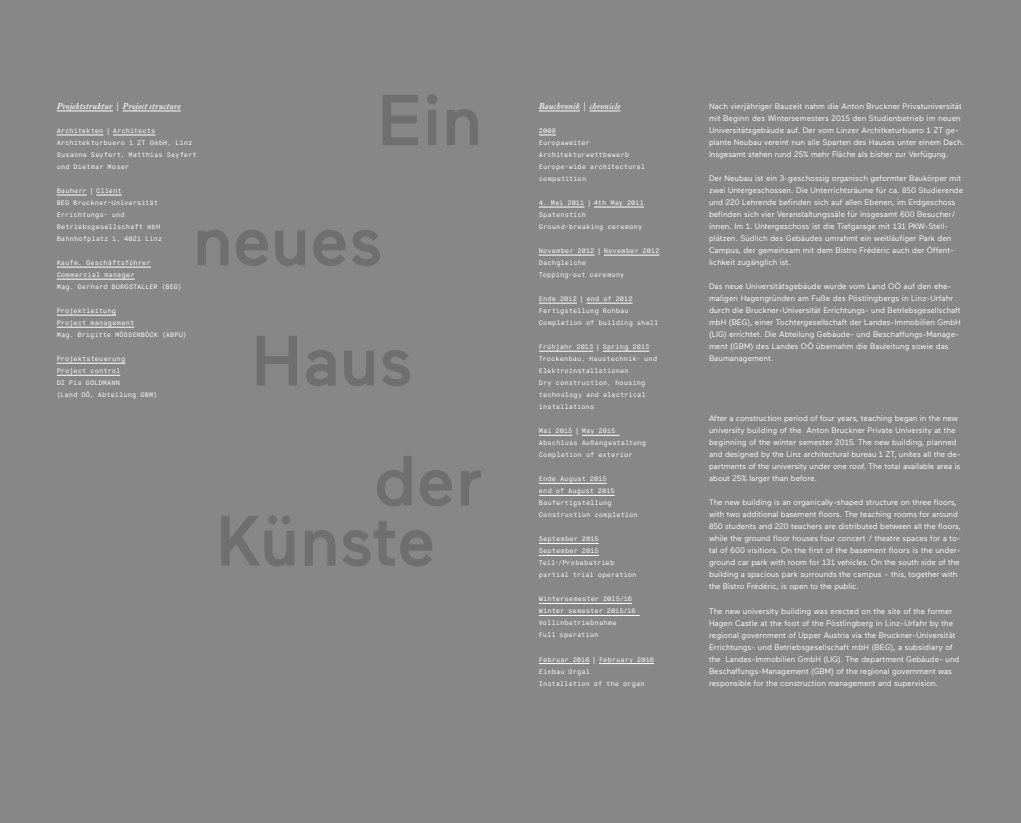
<style>
.page{position:relative;width:1021px;height:823px;background:#fff}
.page>*{position:absolute;margin:0;border:0;box-sizing:border-box;transform-origin:0 0}
.t1{font:500 72px "Maax";color:#706f6f}
.t2{font:500 71px "Maax";color:#706f6f}
.t3{font:italic 600 9px "Adobe Caslon Pro";letter-spacing:.01em;color:#fff}
.t4{font:8px/12px "Maax";color:#fff}
.t5{font:6.5px/12px "Maison Neue Mono";letter-spacing:.015em;color:#fff}
</style>
<div class="page">
<div style="left:0;top:0;width:1020px;height:822px;background:#878787"></div>
<hr style="left:57px;top:111px;width:56px;height:1px;background:#fff">
<hr style="left:123px;top:111px;width:58px;height:1px;background:#fff">
<hr style="left:57px;top:135px;width:46px;height:1px;background:#fff">
<hr style="left:113px;top:135px;width:42px;height:1px;background:#fff">
<hr style="left:57px;top:195px;width:30px;height:1px;background:#fff">
<svg style="left:96px;top:195px;width:26px;height:1px"></svg>
<hr style="left:57px;top:267px;width:94px;height:1px;background:#fff">
<hr style="left:57px;top:279px;width:78px;height:1px;background:#fff">
<hr style="left:57px;top:315px;width:59px;height:1px;background:#fff">
<hr style="left:57px;top:327px;width:77px;height:1px;background:#fff">
<hr style="left:57px;top:363px;width:68px;height:1px;background:#fff">
<hr style="left:57px;top:375px;width:63px;height:1px;background:#fff">
<hr style="left:539px;top:111px;width:41px;height:1px;background:#fff">
<hr style="left:589px;top:111px;width:31px;height:1px;background:#fff">
<svg style="left:539px;top:135px;width:17px;height:1px"></svg>
<hr style="left:539px;top:207px;width:45px;height:1px;background:#fff">
<hr style="left:594px;top:207px;width:50px;height:1px;background:#fff">
<hr style="left:539px;top:255px;width:55px;height:1px;background:#fff">
<hr style="left:604px;top:255px;width:55px;height:1px;background:#fff">
<hr style="left:539px;top:303px;width:38px;height:1px;background:#fff">
<hr style="left:586px;top:303px;width:46px;height:1px;background:#fff">
<hr style="left:539px;top:351px;width:54px;height:1px;background:#fff">
<hr style="left:602px;top:351px;width:47px;height:1px;background:#fff">
<hr style="left:539px;top:435px;width:33px;height:1px;background:#fff">
<hr style="left:582px;top:435px;width:37px;height:1px;background:#fff">
<hr style="left:539px;top:483px;width:67px;height:1px;background:#fff">
<hr style="left:539px;top:495px;width:76px;height:1px;background:#fff">
<hr style="left:539px;top:543px;width:60px;height:1px;background:#fff">
<hr style="left:539px;top:555px;width:60px;height:1px;background:#fff">
<hr style="left:539px;top:603px;width:93px;height:1px;background:#fff">
<hr style="left:539px;top:615px;width:100px;height:1px;background:#fff">
<hr style="left:539px;top:663px;width:50px;height:1px;background:#fff">
<hr style="left:599px;top:663px;width:55px;height:1px;background:#fff">
<h1 class="t1" style="left:377px;top:81px;width:107px">Ein</h1>
<p class="t3" style="left:57px;top:100px;width:126px">Projektstruktur | Project structure</p>
<p class="t5" style="left:57px;top:125px;width:142px">Architekten | Architects<br>Architekturbuero 1 ZT GmbH, Linz<br>Susanne Seyfert, Matthias Seyfert und Dietmar Moser</p>
<p class="t5" style="left:57px;top:185px;width:107px">Bauherr | Client<br>BEG Bruckner-Universität<br>Errichtungs- und<br>Betriebsgesellschaft mbH<br>Bahnhofplatz 1, 4021 Linz</p>
<p class="t5" style="left:57px;top:257px;width:127px">Kaufm. Geschäftsführer<br>Commercial manager<br>Mag. Gerhard BURGSTALLER (BEG)</p>
<p class="t5" style="left:57px;top:305px;width:132px">Projektleitung<br>Project management<br>Mag. Brigitte MÖSSENBÖCK (ABPU)</p>
<p class="t5" style="left:57px;top:353px;width:102px">Projektsteuerung<br>Project control<br>DI Pia GOLDMANN<br>(Land OÖ, Abteilung GBM)</p>
<h2 class="t2" style="left:193px;top:202px;width:191px">neues</h2>
<h2 class="t2" style="left:251px;top:322px;width:163px">Haus</h2>
<h2 class="t2" style="left:373px;top:442px;width:110px">der</h2>
<h2 class="t2" style="left:215px;top:502px;width:221px">Künste</h2>
<p class="t3" style="left:539px;top:100px;width:83px">Bauchronik | chronicle</p>
<p class="t5" style="left:539px;top:125px;width:108px">2008<br>Europaweiter<br>Architekturwettbewerb<br>Europe-wide architectural competition</p>
<p class="t5" style="left:539px;top:197px;width:107px">4. Mai 2011 | 4th May 2011<br>Spatenstich<br>Ground-breaking ceremony</p>
<p class="t5" style="left:539px;top:245px;width:122px">November 2012 | November 2012<br>Dachgleiche<br>Topping-out ceremony</p>
<p class="t5" style="left:539px;top:293px;width:121px">Ende 2012 | end of 2012<br>Fertigstellung Rohbau<br>Completion of building shell</p>
<p class="t5" style="left:539px;top:341px;width:120px">Frühjahr 2013 | Spring 2013<br>Trockenbau, Haustechnik- und<br>Elektroinstallationen<br>Dry construction, housing technology and electrical installations</p>
<p class="t5" style="left:539px;top:425px;width:109px">Mai 2015 | May 2015<br>Abschluss Außengestaltung<br>Completion of exterior</p>
<p class="t5" style="left:539px;top:473px;width:100px">Ende August 2015<br>end of August 2015<br>Baufertigstellung<br>Construction completion</p>
<p class="t5" style="left:539px;top:533px;width:99px">September 2015<br>September 2015<br>Teil-/Probebetrieb partial trial operation</p>
<p class="t5" style="left:539px;top:593px;width:98px">Wintersemester 2015/16<br>Winter semester 2015/16<br>Vollinbetriebnahme<br>Full operation</p>
<p class="t5" style="left:539px;top:653px;width:117px">Februar 2016 | February 2016<br>Einbau Orgel<br>Installation of the organ</p>
<p class="t4" style="left:709px;top:100px;width:257px">Nach vierjähriger Bauzeit nahm die Anton Bruckner Privatuniversität mit Beginn des Wintersemesters 2015 den Studienbetrieb im neuen Universitätsgebäude auf. Der vom Linzer Architketurbuero 1 ZT ge&shy;plante Neubau vereint nun alle Sparten des Hauses unter einem Dach.<br>Insgesamt stehen rund 25% mehr Fläche als bisher zur Verfügung.</p>
<p class="t4" style="left:709px;top:172px;width:256px">Der Neubau ist ein 3-geschossig organisch geformter Baukörper mit zwei Untergeschossen. Die Unterrichtsräume für ca. 850 Studierende und 220 Lehrende befinden sich auf allen Ebenen, im Erdgeschoss befinden sich vier Veranstaltungssäle für insgesamt 600 Besucher/ innen. Im 1. Untergeschoss ist die Tiefgarage mit 131 PKW-Stell&shy;plätzen. Südlich des Gebäudes umrahmt ein weitläufiger Park den Campus, der gemeinsam mit dem Bistro Frédéric auch der Öffent&shy;lichkeit zugänglich ist.</p>
<p class="t4" style="left:709px;top:280px;width:253px">Das neue Universitätsgebäude wurde vom Land OÖ auf den ehe&shy;maligen Hagengründen am Fuße des Pöstlingbergs in Linz-Urfahr durch die Bruckner-Universität Errichtungs- und Betriebsgesellschaft mbH (BEG), einer Tochtergesellschaft der Landes-Immobilien GmbH (LIG) errichtet. Die Abteilung Gebäude- und Beschaffungs-Manage&shy;ment (GBM) des Landes OÖ übernahm die Bauleitung sowie das Baumanagement.</p>
<p class="t4" style="left:709px;top:412px;width:253px">After a construction period of four years, teaching began in the new university building of the Anton Bruckner Private University at the beginning of the winter semester 2015. The new building, planned and designed by the Linz architectural bureau 1 ZT, unites all the de&shy;partments of the university under one roof. The total available area is about 25% larger than before.</p>
<p class="t4" style="left:709px;top:496px;width:253px">The new building is an organically-shaped structure on three floors, with two additional basement floors. The teaching rooms for around 850 students and 220 teachers are distributed between all the floors, while the ground floor houses four concert / theatre spaces for a to&shy;tal of 600 visitiors. On the first of the basement floors is the under&shy;ground car park with room for 131 vehicles. On the south side of the building a spacious park surrounds the campus – this, together with the Bistro Frédéric, is open to the public.</p>
<p class="t4" style="left:709px;top:604px;width:252px">The new university building was erected on the site of the former Hagen Castle at the foot of the Pöstlingberg in Linz-Urfahr by the regional government of Upper Austria via the Bruckner-Universität Errichtungs- und Betriebsgesellschaft mbH (BEG), a subsidiary of the Landes-Immobilien GmbH (LIG). The department Gebäude- und Beschaffungs-Management (GBM) of the regional government was responsible for the construction management and supervision.</p>
</div>
